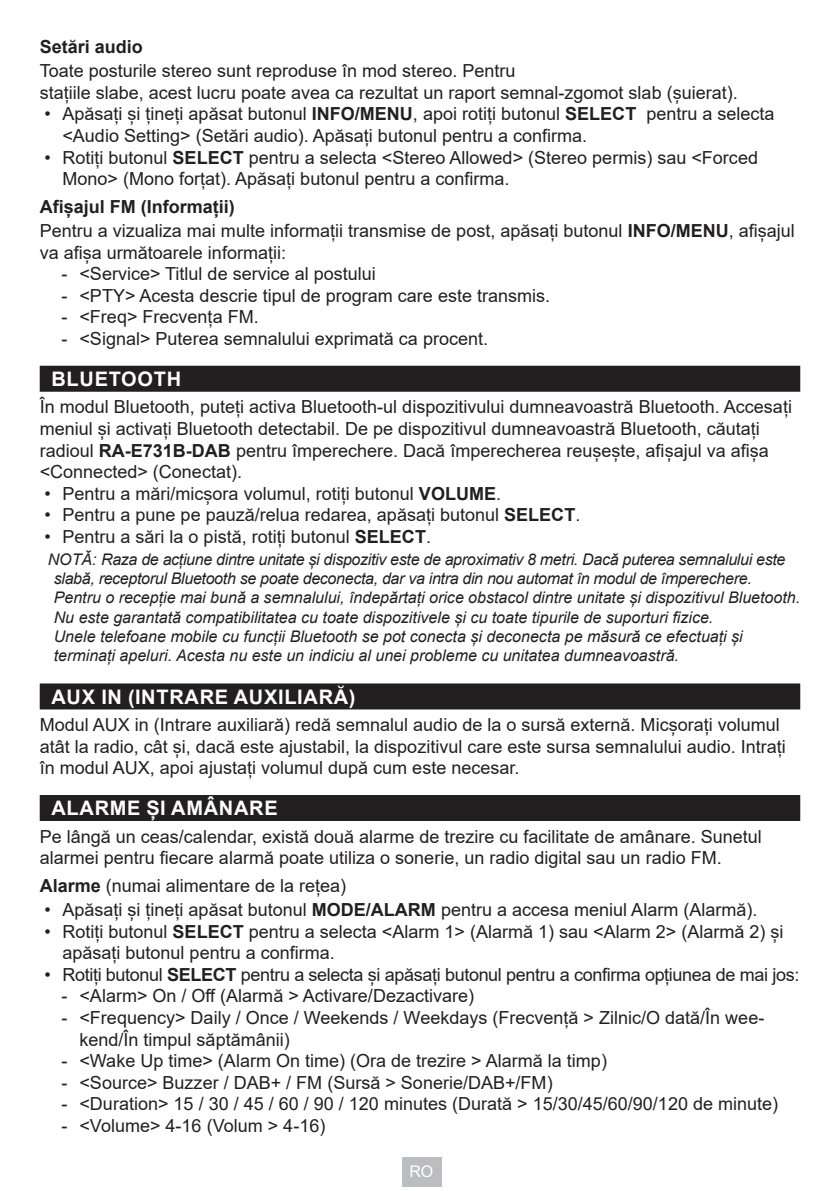
<style>
.page{position:relative;width:840px;height:1191px;background:#fff}
.page>*{position:absolute;margin:0;border:0;box-sizing:border-box;transform-origin:0 0}
.t1{font:700 20px "Arial";letter-spacing:.035em;color:#fff}
.t2{font:18px/21.6px "Arial";color:#231f20}
.t3{font:18px "Arial";letter-spacing:-.02em;color:#231f20}
.t4{font:700 18px "Arial";color:#231f20}
.t5{font:italic 16px/19.2px "Arial";color:#231f20}
.t6{font:16px "Arial";color:#fff}
.s1{font-weight:700}
</style>
<div class="page">
<div style="left:401px;top:1157px;width:40px;height:29px;background:#bcbdc0"></div>
<div style="left:40px;top:366px;width:759px;height:26px;background:#231f20"></div>
<div style="left:40px;top:683px;width:759px;height:26px;background:#231f20"></div>
<div style="left:40px;top:795px;width:759px;height:26px;background:#231f20"></div>
<p class="t4" style="left:40px;top:34px;width:105px">Setări audio</p>
<p class="t2" style="left:40px;top:60px;width:699px">Toate posturile stereo sunt reproduse în mod stereo. Pentru<br>stațiile slabe, acest lucru poate avea ca rezultat un raport semnal-zgomot slab (șuierat).</p>
<p class="t2" style="left:62px;top:103px;width:713px;text-indent:-18px">• Apăsați și țineți apăsat butonul <span class="s1">INFO/MENU</span>, apoi rotiți butonul <span class="s1">SELECT</span> pentru a selecta &lt;Audio Setting&gt; (Setări audio). Apăsați butonul pentru a confirma.</p>
<p class="t2" style="left:62px;top:146px;width:696px;text-indent:-18px">• Rotiți butonul <span class="s1">SELECT</span> pentru a selecta &lt;Stereo Allowed&gt; (Stereo permis) sau &lt;Forced<br>Mono&gt; (Mono forțat). Apăsați butonul pentru a confirma.</p>
<p class="t2" style="left:40px;top:194px;width:756px;line-height:24.4px"><span class="s1">Afișajul FM (Informații)<br></span>Pentru a vizualiza mai multe informații transmise de post, apăsați butonul <span class="s1">INFO/MENU</span>, afișajul</p>
<p class="t2" style="left:40px;top:241px;width:248px">va afișa următoarele informații:</p>
<p class="t2" style="left:61px;top:263px;width:316px">- &lt;Service&gt; Titlul de service al postului</p>
<p class="t2" style="left:61px;top:284px;width:490px">- &lt;PTY&gt; Acesta descrie tipul de program care este transmis.</p>
<p class="t2" style="left:61px;top:306px;width:199px">- &lt;Freq&gt; Frecvența FM.</p>
<p class="t2" style="left:61px;top:328px;width:428px">- &lt;Signal&gt; Puterea semnalului exprimată ca procent.</p>
<p class="t1" style="left:51px;top:365px;width:131px">BLUETOOTH</p>
<p class="t2" style="left:40px;top:396px;width:753px">În modul Bluetooth, puteți activa Bluetooth-ul dispozitivului dumneavoastră Bluetooth. Accesați meniul și activați Bluetooth detectabil. De pe dispozitivul dumneavoastră Bluetooth, căutați radioul <span class="s1">RA-E731B-DAB</span> pentru împerechere. Dacă împerecherea reușește, afișajul va afișa &lt;Connected&gt; (Conectat).</p>
<p class="t2" style="left:44px;top:482px;width:458px">• Pentru a mări/micșora volumul, rotiți butonul <span class="s1">VOLUME</span>.</p>
<p class="t2" style="left:44px;top:504px;width:537px">• Pentru a pune pe pauză/relua redarea, apăsați butonul <span class="s1">SELECT</span>.</p>
<p class="t2" style="left:44px;top:526px;width:388px">• Pentru a sări la o pistă, rotiți butonul <span class="s1">SELECT</span>.</p>
<p class="t5" style="left:54px;top:550px;width:747px;text-indent:-6px">NOTĂ: Raza de acțiune dintre unitate și dispozitiv este de aproximativ 8 metri. Dacă puterea semnalului este slabă, receptorul Bluetooth se poate deconecta, dar va intra din nou automat în modul de împerechere.<br>Pentru o recepție mai bună a semnalului, îndepărtați orice obstacol dintre unitate și dispozitivul Bluetooth.<br>Nu este garantată compatibilitatea cu toate dispozitivele și cu toate tipurile de suporturi fizice.<br>Unele telefoane mobile cu funcții Bluetooth se pot conecta și deconecta pe măsură ce efectuați și terminați apeluri. Acesta nu este un indiciu al unei probleme cu unitatea dumneavoastră.</p>
<p class="t1" style="left:51px;top:682px;width:305px">AUX IN (INTRARE AUXILIARĂ)</p>
<p class="t2" style="left:40px;top:714px;width:747px">Modul AUX in (Intrare auxiliară) redă semnalul audio de la o sursă externă. Micșorați volumul atât la radio, cât și, dacă este ajustabil, la dispozitivul care este sursa semnalului audio. Intrați în modul AUX, apoi ajustați volumul după cum este necesar.</p>
<p class="t1" style="left:51px;top:794px;width:228px">ALARME ȘI AMÂNARE</p>
<p class="t2" style="left:40px;top:825px;width:723px">Pe lângă un ceas/calendar, există două alarme de trezire cu facilitate de amânare. Sunetul alarmei pentru fiecare alarmă poate utiliza o sonerie, un radio digital sau un radio FM.</p>
<p class="t2" style="left:40px;top:874px;width:308px"><span class="s1">Alarme</span> (numai alimentare de la rețea)</p>
<p class="t2" style="left:44px;top:898px;width:714px">• Apăsați și țineți apăsat butonul <span class="s1">MODE/ALARM</span> pentru a accesa meniul Alarm (Alarmă).</p>
<p class="t2" style="left:62px;top:920px;width:722px;text-indent:-18px">• Rotiți butonul <span class="s1">SELECT</span> pentru a selecta &lt;Alarm 1&gt; (Alarmă 1) sau &lt;Alarm 2&gt; (Alarmă 2) și apăsați butonul pentru a confirma.</p>
<p class="t3" style="left:44px;top:962px;width:756px">• Rotiți butonul <span class="s1">SELECT</span> pentru a selecta și apăsați butonul pentru a confirma opțiunea de mai jos:</p>
<p class="t2" style="left:61px;top:985px;width:414px">- &lt;Alarm&gt; On / Off (Alarmă &gt; Activare/Dezactivare)</p>
<p class="t2" style="left:79px;top:1006px;width:686px;text-indent:-18px">- &lt;Frequency&gt; Daily / Once / Weekends / Weekdays (Frecvență &gt; Zilnic/O dată/În wee&shy;kend/În timpul săptămânii)</p>
<p class="t2" style="left:61px;top:1050px;width:546px">- &lt;Wake Up time&gt; (Alarm On time) (Ora de trezire &gt; Alarmă la timp)</p>
<p class="t2" style="left:61px;top:1071px;width:492px">- &lt;Source&gt; Buzzer / DAB+ / FM (Sursă &gt; Sonerie/DAB+/FM)</p>
<p class="t2" style="left:61px;top:1093px;width:717px">- &lt;Duration&gt; 15 / 30 / 45 / 60 / 90 / 120 minutes (Durată &gt; 15/30/45/60/90/120 de minute)</p>
<p class="t2" style="left:61px;top:1114px;width:265px">- &lt;Volume&gt; 4-16 (Volum &gt; 4-16)</p>
<p class="t6" style="left:409px;top:1160px;width:25px">RO</p>
</div>
